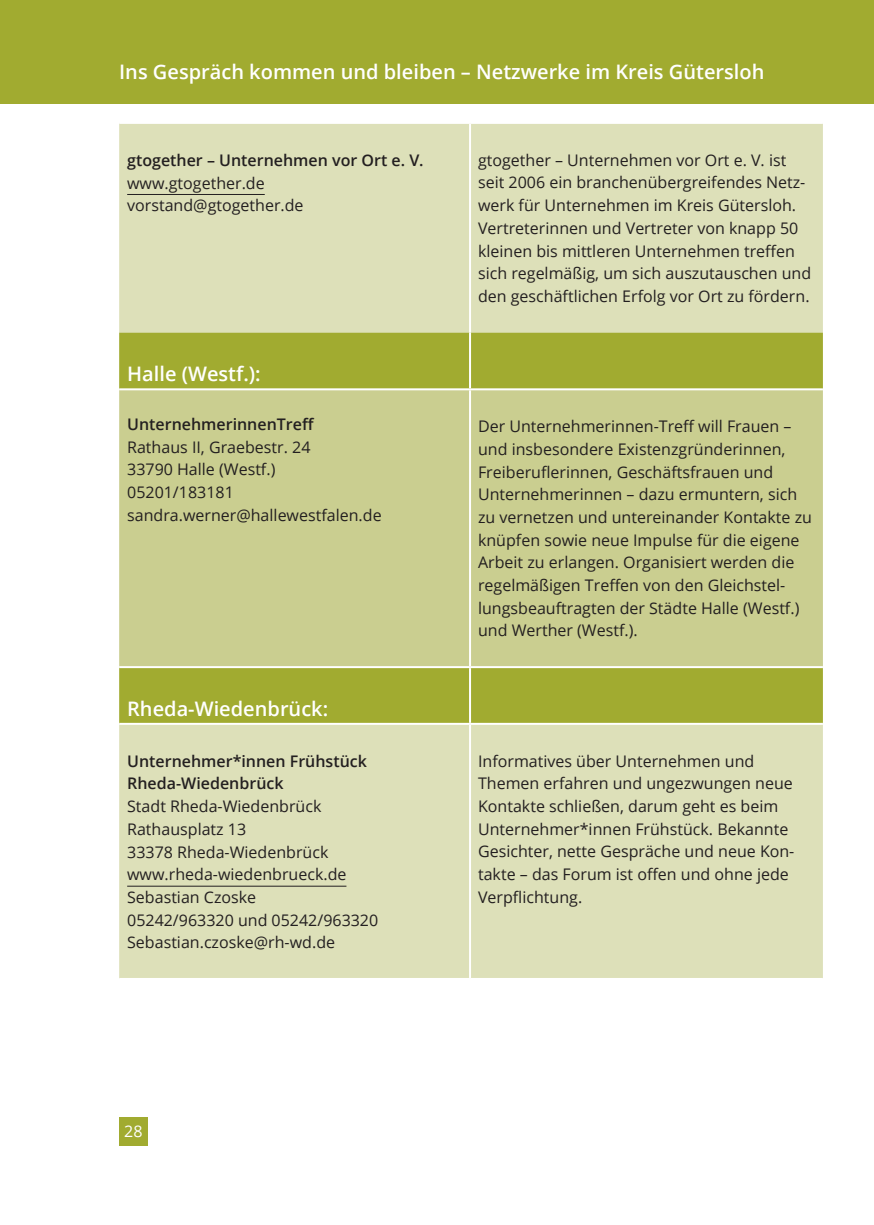
<style>
.page{position:relative;width:874px;height:1225px;background:#fff}
.page>*{position:absolute;margin:0;border:0;box-sizing:border-box;transform-origin:0 0}
.t1{font:600 20px "Open Sans";color:#fff}
.t2{font:16px/22.6px "Open Sans";color:#231f20}
.t3{font:600 16px/22.6px "Open Sans";color:#231f20}
.t4{font:16px "Open Sans";color:#fff}
</style>
<div class="page">
<div style="left:119px;top:1117px;width:28px;height:28px;background:#a1ab30"></div>
<div style="left:119px;top:124px;width:703px;height:854px;background:#dde0b9"></div>
<div style="left:119px;top:333px;width:703px;height:390px;background:#a1ab30"></div>
<div style="left:119px;top:390px;width:703px;height:276px;background:#cace90"></div>
<hr style="left:469px;top:124px;width:2px;height:209px;background:#fff">
<hr style="left:469px;top:333px;width:2px;height:55px;background:#fff">
<hr style="left:119px;top:388px;width:351px;height:2px;background:#fff">
<hr style="left:470px;top:388px;width:352px;height:2px;background:#fff">
<hr style="left:469px;top:390px;width:2px;height:276px;background:#fff">
<hr style="left:119px;top:666px;width:351px;height:2px;background:#fff">
<hr style="left:470px;top:666px;width:352px;height:2px;background:#fff">
<hr style="left:469px;top:668px;width:2px;height:55px;background:#fff">
<hr style="left:119px;top:723px;width:351px;height:2px;background:#fff">
<hr style="left:470px;top:723px;width:352px;height:2px;background:#fff">
<hr style="left:469px;top:725px;width:2px;height:253px;background:#fff">
<hr style="left:127px;top:194px;width:137px;height:1px;background:#231f20">
<hr style="left:127px;top:886px;width:219px;height:1px;background:#231f20">
<div style="left:0;top:0;width:873px;height:103px;background:#a1ab30"></div>
<p class="t1" style="left:119px;top:58px;width:646px">Ins Gespräch kommen und bleiben – Netzwerke im Kreis Gütersloh</p>
<p class="t3" style="left:127px;top:148px;width:298px">gtogether – Unternehmen vor Ort e. V.</p>
<p class="t2" style="left:127px;top:171px;width:178px">www.gtogether.de vorstand@gtogether.de</p>
<p class="t1" style="left:127px;top:360px;width:135px">Halle (Westf.):</p>
<p class="t3" style="left:127px;top:412px;width:188px">UnternehmerinnenTreff</p>
<p class="t2" style="left:127px;top:435px;width:256px">Rathaus II, Graebestr. 24<br>33790 Halle (Westf.)<br>05201/183181 sandra.werner@hallewestfalen.de</p>
<p class="t1" style="left:127px;top:695px;width:202px">Rheda-Wiedenbrück:</p>
<p class="t3" style="left:127px;top:749px;width:241px">Unternehmer*innen Frühstück<br>Rheda-Wiedenbrück</p>
<p class="t2" style="left:127px;top:794px;width:252px">Stadt Rheda-Wiedenbrück<br>Rathausplatz 13<br>33378 Rheda-Wiedenbrück www.rheda-wiedenbrueck.de<br>Sebastian Czoske<br>05242/963320 und 05242/963320<br>Sebastian.czoske@rh-wd.de</p>
<p class="t2" style="left:478px;top:148px;width:334px">gtogether – Unternehmen vor Ort e. V. ist seit 2006 ein branchenübergreifendes Netz&shy;werk für Unternehmen im Kreis Gütersloh.<br>Vertreterinnen und Vertreter von knapp 50 kleinen bis mittleren Unternehmen treffen sich regelmäßig, um sich auszutauschen und den geschäftlichen Erfolg vor Ort zu fördern.</p>
<p class="t2" style="left:478px;top:415px;width:335px">Der Unternehmerinnen-Treff will Frauen – und insbesondere Existenzgründerinnen, Freiberuflerinnen, Geschäftsfrauen und Unternehmerinnen – dazu ermuntern, sich zu vernetzen und untereinander Kontakte zu knüpfen sowie neue Impulse für die eigene Arbeit zu erlangen. Organisiert werden die regelmäßigen Treffen von den Gleichstel&shy;lungsbeauftragten der Städte Halle (Westf.) und Werther (Westf.).</p>
<p class="t2" style="left:478px;top:749px;width:318px">Informatives über Unternehmen und Themen erfahren und ungezwungen neue Kontakte schließen, darum geht es beim Unternehmer*innen Frühstück. Bekannte Gesichter, nette Gespräche und neue Kon&shy;takte – das Forum ist offen und ohne jede Verpflichtung.</p>
<p class="t4" style="left:124px;top:1119px;width:20px">28</p>
</div>
